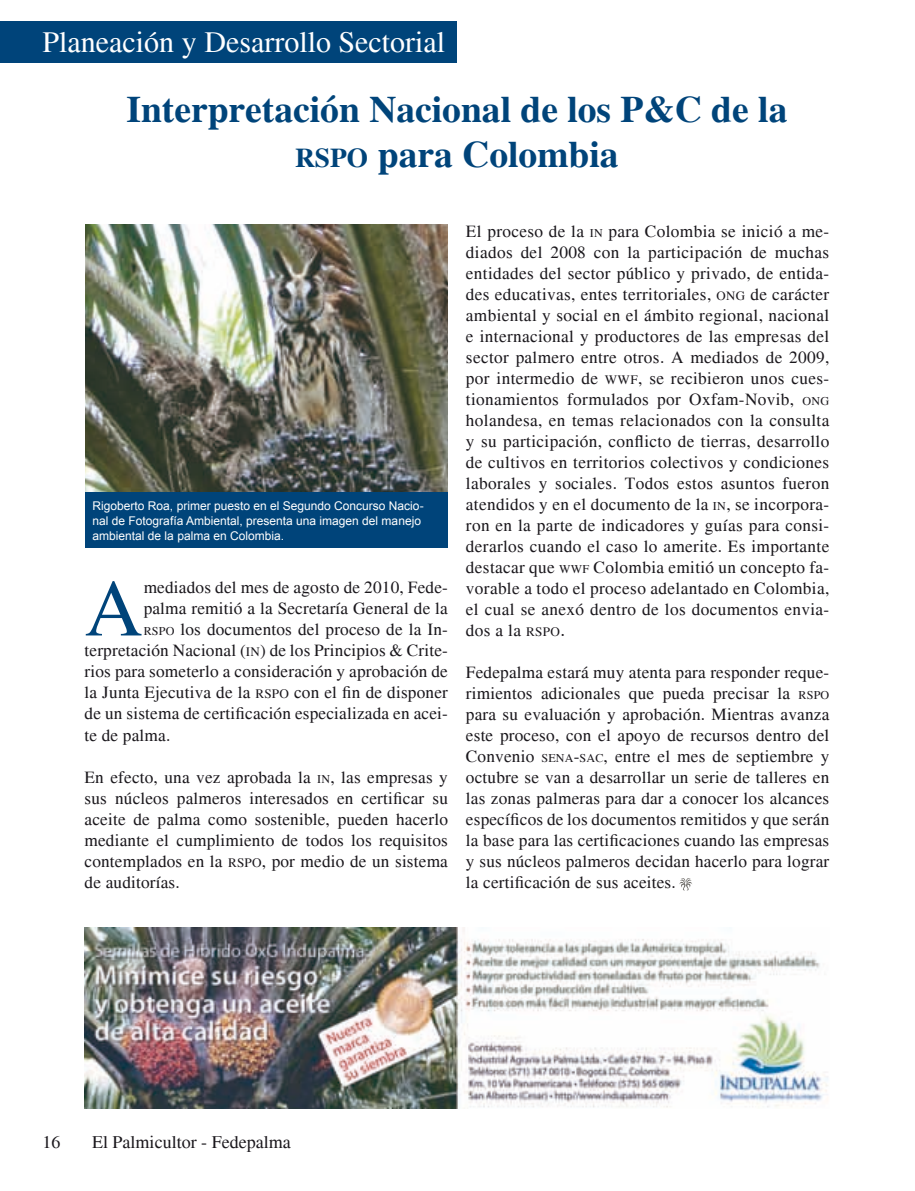
<style>
.page{position:relative;width:915px;height:1191px;background:#fff}
.page>*{position:absolute;margin:0;border:0;box-sizing:border-box;transform-origin:0 0}
.t1{font:80.7px "Times";color:#00447a}
.t2{font:700 37.5px/45px "Times";color:#00447a;text-align:center}
.t3{font:30px "Times";color:#fff}
.t4{font:18px "Times";color:#1a171c}
.t5{font:17.25px/21px "Times";letter-spacing:.01em;color:#1a171c;text-align:justify}
.t6{font:12px/15px "Arial";color:#fff}
.s1{font-size:27.3px}
.s2{font-size:12.15px}
.s3{font-size:13.2px}
.s4{font-size:12.75px}
.s5{font-style:inherit}
.s6{font-size:18.75px}
</style>
<div class="page">
<div style="left:0;top:21px;width:457px;height:41px;background:#00447a"></div>
<svg style="left:679px;top:878px;width:13px;height:12px"></svg>
<img style="left:85px;top:225px;width:363px;height:267px">
<div style="left:85px;top:492px;width:363px;height:56px;background:#00447a"></div>
<img style="left:84px;top:927px;width:744px;height:181px">
<h3 class="t3" style="left:43px;top:25px;width:404px">Planeación y Desarrollo Sectorial</h3>
<h2 class="t2" style="left:126px;top:87px;width:662px">Interpretación Nacional de los P&amp;C de la<br><span class="s1">RSPO</span> para Colombia</h2>
<p class="t6" style="left:92px;top:498px;width:332px">Rigoberto Roa, primer puesto en el Segundo Concurso Nacio&shy;nal de Fotografía Ambiental, presenta una imagen del manejo ambiental de la palma en Colombia.</p>
<h1 class="t1" style="left:84px;top:563px;width:60px">A</h1>
<p class="t5" style="left:144px;top:577px;width:305px">mediados del mes de agosto de 2010, Fede-</p>
<p class="t5" style="left:144px;top:598px;width:306px">palma remitió a la Secretaría General de la</p>
<p class="t5" style="left:144px;top:619px;width:305px"><span class="s2">RSPO</span> los documentos del proceso de la In-</p>
<p class="t5" style="left:84px;top:640px;width:365px">terpretación Nacional (<span class="s3">IN</span>) de los Principios &amp; Crite-</p>
<p class="t5" style="left:84px;top:661px;width:365px">rios para someterlo a consideración y aprobación de</p>
<p class="t5" style="left:84px;top:682px;width:365px">la Junta Ejecutiva de la <span class="s3">RSPO</span> con el fin de disponer</p>
<p class="t5" style="left:84px;top:703px;width:365px">de un sistema de certificación especializada en acei-</p>
<p class="t5" style="left:84px;top:724px;width:87px">te de palma.</p>
<p class="t5" style="left:84px;top:766px;width:365px">En efecto, una vez aprobada la <span class="s2">IN</span>, las empresas y sus núcleos palmeros interesados en certificar su aceite de palma como sostenible, pueden hacerlo mediante el cumplimiento de todos los requisitos contemplados en la <span class="s3">RSPO</span>, por medio de un sistema de auditorías.</p>
<p class="t5" style="left:466px;top:220px;width:365px">El proceso de la <span class="s2">IN</span> para Colombia se inició a me&shy;diados del 2008 con la participación de muchas entidades del sector público y privado, de entida&shy;des educativas, entes territoriales, <span class="s4">ONG</span> de carácter ambiental y social en el ámbito regional, nacional e internacional y productores de las empresas del sector palmero entre otros. A mediados de 2009, por intermedio de <span class="s3">WWF</span><span class="s5">,</span> se recibieron unos cues&shy;tionamientos formulados por Oxfam-Novib, <span class="s2">ONG </span>holandesa, en temas relacionados con la consulta y su participación, conflicto de tierras, desarrollo de cultivos en territorios colectivos y condiciones laborales y sociales. Todos estos asuntos fueron atendidos y en el documento de la <span class="s2">IN</span>, se incorpora&shy;ron en la parte de indicadores y guías para consi&shy;derarlos cuando el caso lo amerite. Es importante destacar que <span class="s2">WWF</span> Colombia emitió un concepto fa&shy;vorable a todo el proceso adelantado en Colombia, el cual se anexó dentro de los documentos envia&shy;dos a la <span class="s3">RSPO</span><span class="s6">.</span></p>
<p class="t5" style="left:466px;top:661px;width:365px">Fedepalma estará muy atenta para responder reque&shy;rimientos adicionales que pueda precisar la <span class="s2">RSPO </span>para su evaluación y aprobación. Mientras avanza este proceso, con el apoyo de recursos dentro del Convenio <span class="s2">SENA</span><span class="s5">-</span><span class="s2">SAC</span>, entre el mes de septiembre y octubre se van a desarrollar un serie de talleres en las zonas palmeras para dar a conocer los alcances específicos de los documentos remitidos y que serán la base para las certificaciones cuando las empresas y sus núcleos palmeros decidan hacerlo para lograr la certificación de sus aceites.</p>
<p class="t4" style="left:43px;top:1131px;width:19px">16</p>
<p class="t4" style="left:92px;top:1131px;width:200px">El Palmicultor - Fedepalma</p>
</div>
